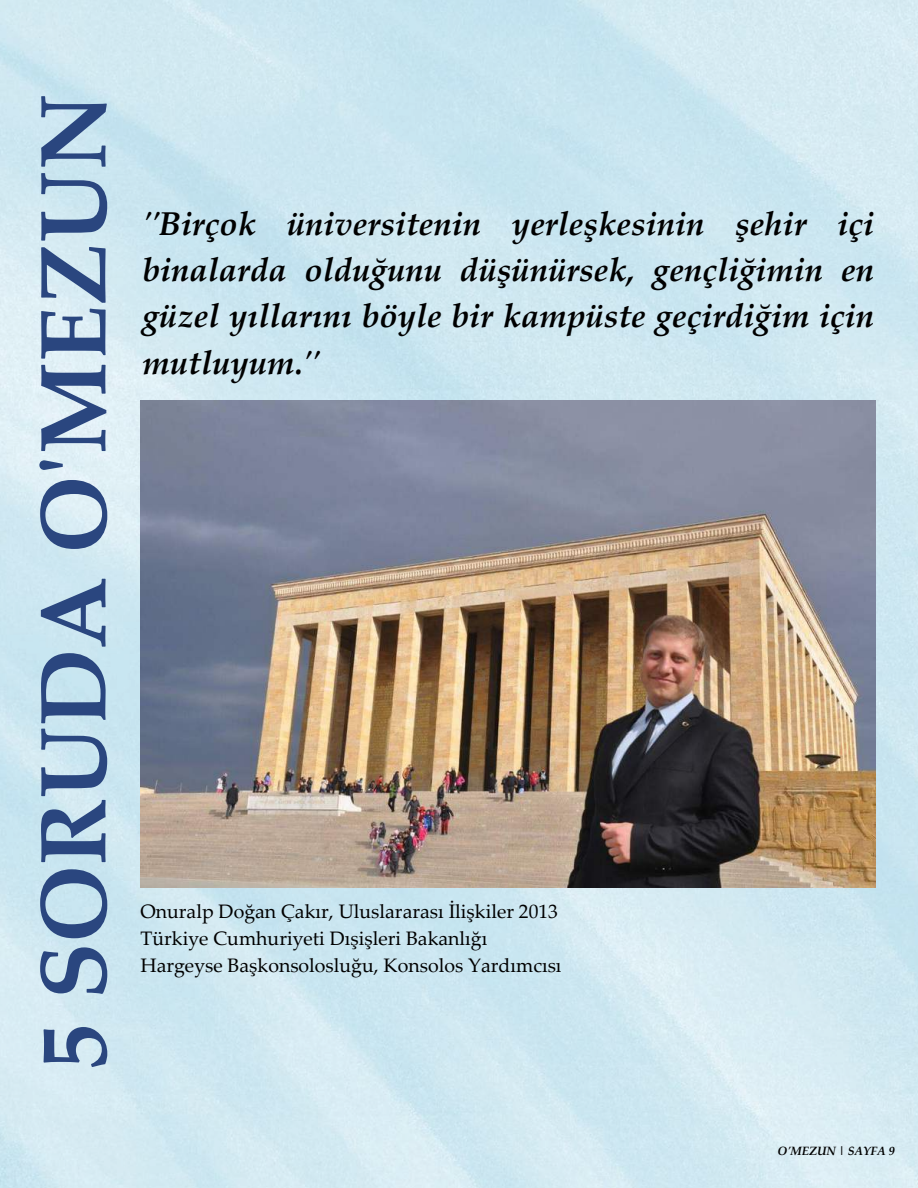
<style>
.page{position:relative;width:918px;height:1188px;background:#fff}
.page>*{position:absolute;margin:0;border:0;box-sizing:border-box;transform-origin:0 0}
.t1{font:700 93px "Palatino Linotype";color:#2a467f}
.t2{font:italic 700 33px/46.2px "Palatino Linotype";color:#000;text-align:justify}
.t3{font:19.5px/27px "Palatino Linotype";color:#000}
.t4{font:italic 700 12px "Palatino Linotype";color:#000}
</style>
<div class="page">
<img style="left:0;top:0;width:918px;height:1188px">
<img style="left:140px;top:401px;width:735px;height:487px">
<h1 class="t1" style="left:8px;top:1069px;width:978px;rotate:-90deg">5 SORUDA O'MEZUN</h1>
<p class="t2" style="left:142px;top:200px;width:733px">''Birçok üniversitenin yerleşkesinin şehir içi binalarda olduğunu düşünürsek, gençliğimin en güzel yıllarını böyle bir kampüste geçirdiğim için mutluyum.''</p>
<p class="t3" style="left:140px;top:897px;width:423px">Onuralp Doğan Çakır, Uluslararası İlişkiler 2013<br>Türkiye Cumhuriyeti Dışişleri Bakanlığı<br>Hargeyse Başkonsolosluğu, Konsolos Yardımcısı</p>
<p class="t4" style="left:778px;top:1143px;width:119px">O'MEZUN | SAYFA 9</p>
</div>
